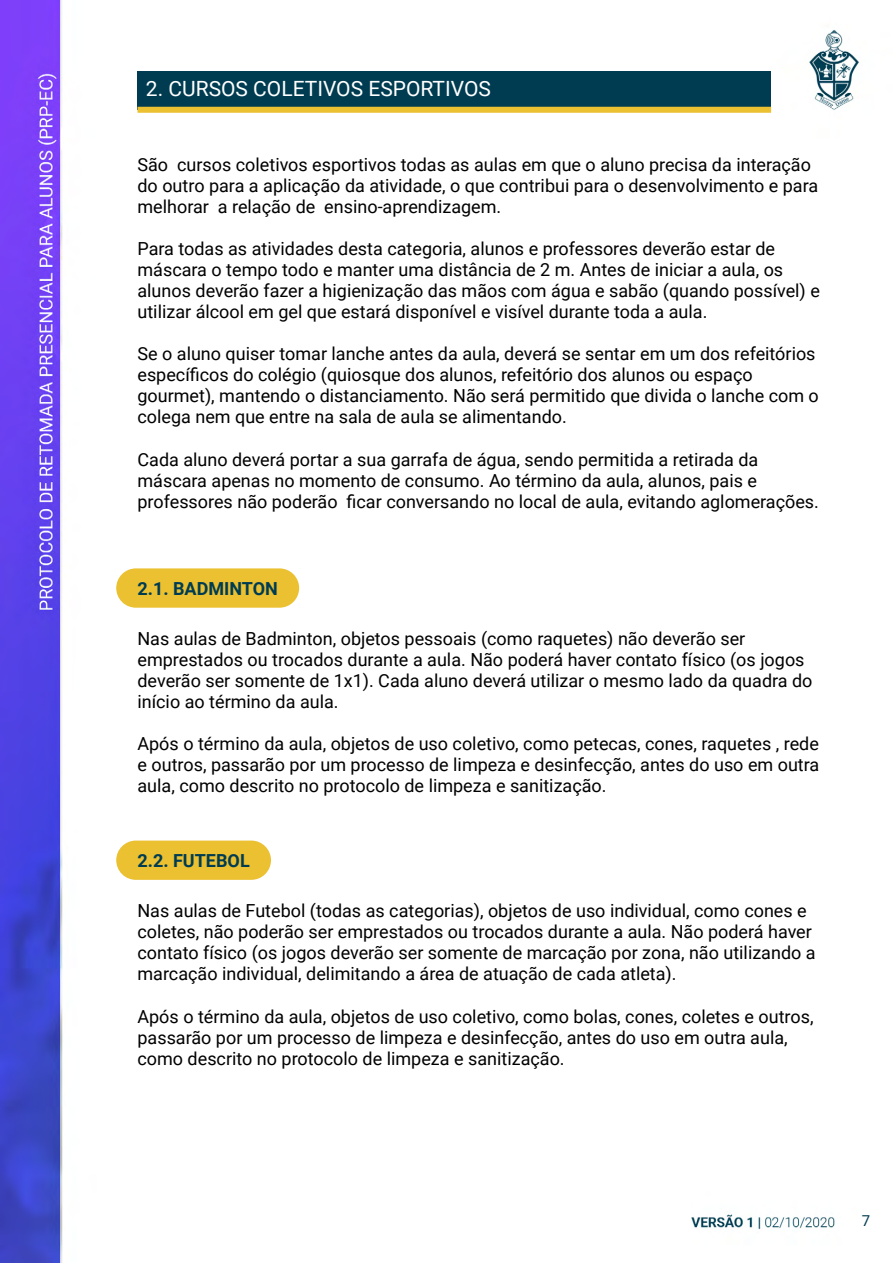
<style>
.page{position:relative;width:893px;height:1263px;background:#fff}
.page>*{position:absolute;margin:0;border:0;box-sizing:border-box;transform-origin:0 0}
.t1{font:21px "Roboto";color:#fff}
.t2{font:18px/21px "Roboto";color:#000}
.t3{font:700 18px "Roboto";color:#003c51}
.t4{font:15px "Roboto";color:#003c51}
</style>
<div class="page">
<img style="left:0;top:0;width:859px;height:1263px">
<div style="left:137px;top:72px;width:634px;height:38px;background:#003c51"></div>
<div style="left:137px;top:107px;width:634px;height:6px;background:#ebc031"></div>
<div style="left:116px;top:568px;width:183px;height:40px;background:#ebc031;border-radius:20px"></div>
<div style="left:116px;top:840px;width:155px;height:40px;background:#ebc031;border-radius:20px"></div>
<p class="t1" style="left:146px;top:74px;width:346px">2. CURSOS COLETIVOS ESPORTIVOS</p>
<p class="t2" style="left:137px;top:153px;width:682px">São cursos coletivos esportivos todas as aulas em que o aluno precisa da interação do outro para a aplicação da atividade, o que contribui para o desenvolvimento e para melhorar a relação de ensino-aprendizagem.</p>
<p class="t2" style="left:137px;top:238px;width:684px">Para todas as atividades desta categoria, alunos e professores deverão estar de máscara o tempo todo e manter uma distância de 2 m. Antes de iniciar a aula, os alunos deverão fazer a higienização das mãos com água e sabão (quando possível) e utilizar álcool em gel que estará disponível e visível durante toda a aula.</p>
<p class="t2" style="left:137px;top:343px;width:683px">Se o aluno quiser tomar lanche antes da aula, deverá se sentar em um dos refeitórios específicos do colégio (quiosque dos alunos, refeitório dos alunos ou espaço gourmet), mantendo o distanciamento. Não será permitido que divida o lanche com o colega nem que entre na sala de aula se alimentando.</p>
<p class="t2" style="left:137px;top:448px;width:683px">Cada aluno deverá portar a sua garrafa de água, sendo permitida a retirada da máscara apenas no momento de consumo. Ao término da aula, alunos, pais e professores não poderão ficar conversando no local de aula, evitando aglomerações.</p>
<p class="t3" style="left:137px;top:576px;width:142px">2.1. BADMINTON</p>
<p class="t2" style="left:137px;top:627px;width:676px">Nas aulas de Badminton, objetos pessoais (como raquetes) não deverão ser emprestados ou trocados durante a aula. Não poderá haver contato físico (os jogos deverão ser somente de 1x1). Cada aluno deverá utilizar o mesmo lado da quadra do início ao término da aula.</p>
<p class="t2" style="left:137px;top:733px;width:683px;text-align:justify">Após o término da aula, objetos de uso coletivo, como petecas, cones, raquetes , rede e outros, passarão por um processo de limpeza e desinfecção, antes do uso em outra aula, como descrito no protocolo de limpeza e sanitização.</p>
<p class="t3" style="left:137px;top:848px;width:114px">2.2. FUTEBOL</p>
<p class="t2" style="left:137px;top:900px;width:680px">Nas aulas de Futebol (todas as categorias), objetos de uso individual, como cones e coletes, não poderão ser emprestados ou trocados durante a aula. Não poderá haver contato físico (os jogos deverão ser somente de marcação por zona, não utilizando a marcação individual, delimitando a área de atuação de cada atleta).</p>
<p class="t2" style="left:137px;top:1005px;width:677px">Após o término da aula, objetos de uso coletivo, como bolas, cones, coletes e outros, passarão por um processo de limpeza e desinfecção, antes do uso em outra aula, como descrito no protocolo de limpeza e sanitização.</p>
<p class="t4" style="left:862px;top:1210px;width:10px">7</p>
</div>
